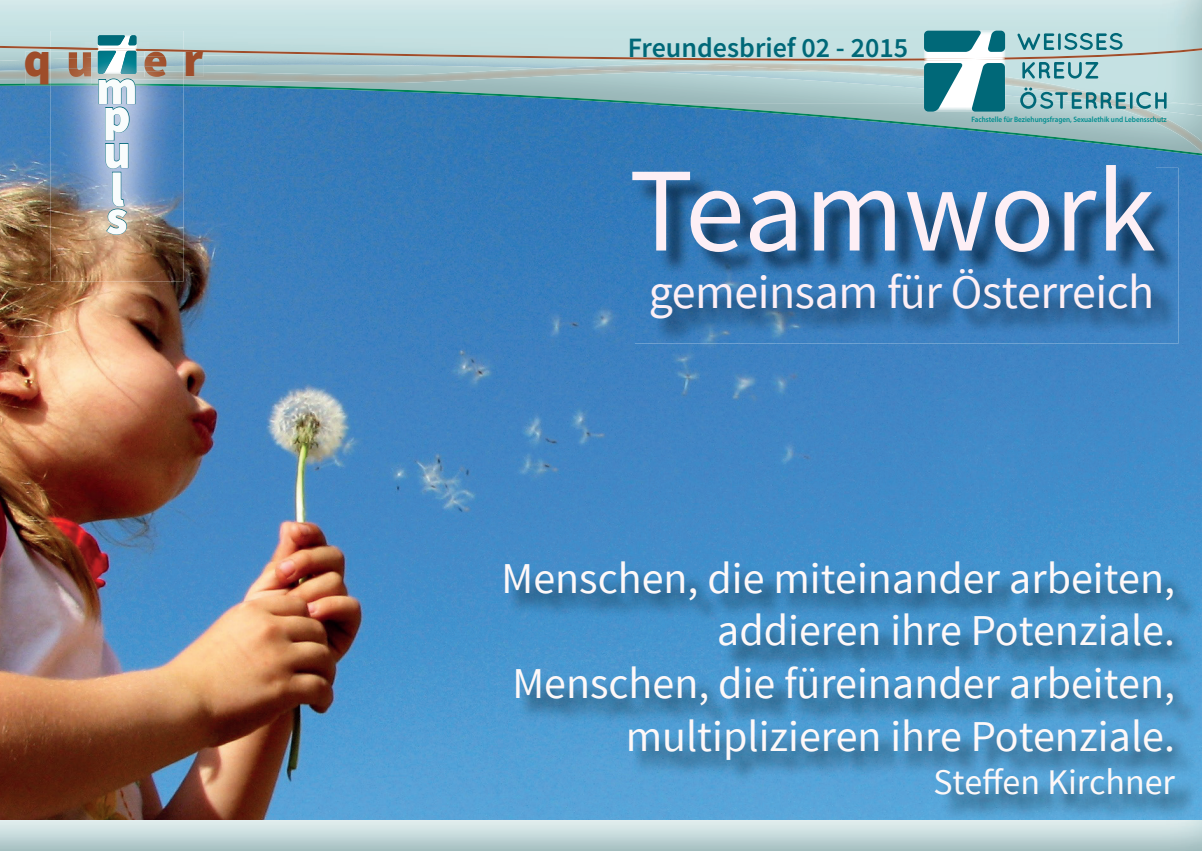
<style>
.page{position:relative;width:1202px;height:851px;background:#fff}
.page>*{position:absolute;margin:0;border:0;box-sizing:border-box;transform-origin:0 0}
.t1{font:120px "Source Sans Pro";color:#fdeff5}
.t2{font:48px "Source Sans Pro";letter-spacing:-.01em;color:#fdeff5}
.t3{font:900 48px/37px "Source Sans Pro";color:#f9fcfc;text-align:justify}
.t4{font:900 48px "Source Sans Pro";color:#9e4d2a}
.t5{font:44px/52.8px "Source Sans Pro";color:#fef8f8;text-align:right}
.t6{font:36px "Source Sans Pro";color:#fef8f8}
.t7{font:600 28px "Source Sans Pro";color:#006878}
.t8{font:600 7.8px "Myriad Pro";color:#008d8f;scale:.92 1}
</style>
<div class="page">
<img style="left:0;top:104px;width:1202px;height:746px">
<img style="left:635px;top:168px;width:543px;height:175px">
<img style="left:635px;top:168px;width:521px;height:84px">
<img style="left:508px;top:564px;width:691px;height:255px">
<img style="left:1166px;top:87px;width:36px;height:17px">
<img style="left:640px;top:104px;width:562px;height:51px">
<img style="left:0;top:94px;width:671px;height:10px">
<img style="left:1166px;top:104px;width:36px;height:1px">
<img style="left:1166px;top:94px;width:20px;height:10px">
<img style="left:0;top:87px;width:1013px;height:7px">
<img style="left:1108px;top:105px;width:94px;height:47px">
<svg style="left:0;top:25px;width:1202px;height:62px;background:#b9d0d0"></svg>
<img style="left:924px;top:31px;width:81px;height:38px">
<img style="left:963px;top:104px;width:8px;height:8px">
<img style="left:963px;top:85px;width:8px;height:9px">
<img style="left:963px;top:69px;width:8px;height:16px">
<img style="left:924px;top:57px;width:81px;height:3px">
<svg style="left:924px;top:31px;width:57px;height:21px"></svg>
<svg style="left:988px;top:31px;width:17px;height:21px"></svg>
<svg style="left:971px;top:63px;width:34px;height:49px"></svg>
<svg style="left:924px;top:63px;width:39px;height:49px"></svg>
<svg style="left:1017px;top:33px;width:37px;height:17px"></svg>
<hr style="left:1058px;top:33px;width:3px;height:17px;background:#006878">
<svg style="left:1064px;top:33px;width:58px;height:17px"></svg>
<svg style="left:1022px;top:62px;width:76px;height:17px"></svg>
<svg style="left:1020px;top:87px;width:146px;height:22px;background:#88b7bc"></svg>
<div style="left:51px;top:31px;width:133px;height:40px;background:#c2dedf"></div>
<img style="left:51px;top:84px;width:133px;height:197px">
<img style="left:91px;top:71px;width:93px;height:13px">
<img style="left:91px;top:57px;width:53px;height:12px">
<img style="left:51px;top:47px;width:133px;height:5px">
<img style="left:98px;top:45px;width:39px;height:29px">
<img style="left:98px;top:48px;width:39px;height:3px">
<svg style="left:98px;top:35px;width:39px;height:10px"></svg>
<img style="left:51px;top:52px;width:40px;height:31px">
<img style="left:51px;top:83px;width:40px;height:2px">
<img style="left:51px;top:58px;width:40px;height:11px">
<img style="left:51px;top:71px;width:40px;height:8px">
<img style="left:144px;top:52px;width:40px;height:19px">
<img style="left:144px;top:56px;width:40px;height:11px">
<img style="left:144px;top:71px;width:40px;height:6px">
<svg style="left:98px;top:51px;width:38px;height:184px;background:#97b3c5"></svg>
<p class="t4" style="left:23px;top:29px;width:72px">q u</p>
<p class="t4" style="left:143px;top:29px;width:62px">e r</p>
<p class="t3" style="left:96px;top:71px;width:43px">m</p>
<p class="t3" style="left:103px;top:99px;width:29px">p u l</p>
<p class="t3" style="left:106px;top:201px;width:23px">s</p>
<p class="t7" style="left:628px;top:30px;width:282px">Freundesbrief 02 - 2015</p>
<p class="t8" style="left:971px;top:114px;width:214px">Fachstelle für Beziehungsfragen, Sexualethik und Lebensschutz</p>
<h1 class="t1" style="left:629px;top:136px;width:528px">Teamwork</h1>
<p class="t2" style="left:649px;top:262px;width:507px">gemeinsam für Österreich</p>
<p class="t5" style="left:502px;top:552px;width:675px">Menschen, die miteinander arbeiten, addieren ihre Potenziale.<br>Menschen, die füreinander arbeiten, multiplizieren ihre Potenziale.</p>
<p class="t6" style="left:933px;top:760px;width:243px">Steffen Kirchner</p>
</div>
